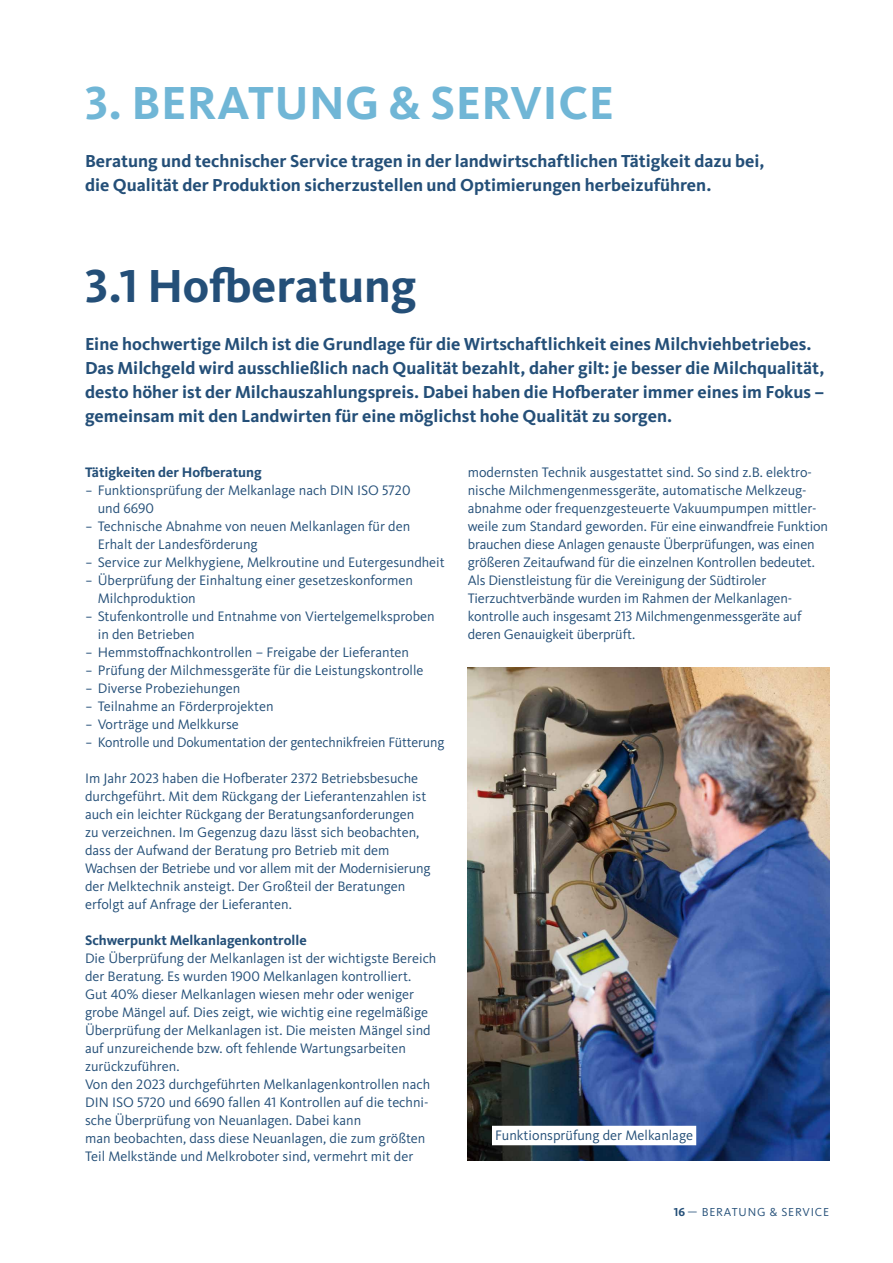
<style>
.page{position:relative;width:893px;height:1263px;background:#fff}
.page>*{position:absolute;margin:0;border:0;box-sizing:border-box;transform-origin:0 0}
.t1{font:700 48px "Kievit Pro";letter-spacing:.01em;color:#70b6d6}
.t2{font:700 48px "Kievit Pro";color:#244f78}
.t3{font:700 18px/24px "Kievit Pro";color:#244f78}
.t4{font:14.25px/18px "Kievit Pro";color:#244f78}
.t5{font:700 14.25px "Kievit Pro";color:#244f78}
.t6{font:12px "Kievit Pro";letter-spacing:.07em;color:#244f78}
.s1{font-weight:700}
</style>
<div class="page">
<img style="left:468px;top:668px;width:361px;height:493px">
<div style="left:492px;top:1126px;width:204px;height:19px;background:#fff"></div>
<h1 class="t1" style="left:85px;top:75px;width:531px">3. BERATUNG &amp; SERVICE</h1>
<p class="t3" style="left:85px;top:149px;width:681px">Beratung und technischer Service tragen in der landwirtschaftlichen Tätigkeit dazu bei, die Qualität der Produktion sicherzustellen und Optimierungen herbeizuführen.</p>
<h1 class="t2" style="left:85px;top:257px;width:333px">3.1 Hofberatung</h1>
<p class="t3" style="left:85px;top:332px;width:741px">Eine hochwertige Milch ist die Grundlage für die Wirtschaftlichkeit eines Milchviehbetriebes.<br>Das Milchgeld wird ausschließlich nach Qualität bezahlt, daher gilt: je besser die Milchqualität, desto höher ist der Milchauszahlungspreis. Dabei haben die Hofberater immer eines im Fokus – gemeinsam mit den Landwirten für eine möglichst hohe Qualität zu sorgen.</p>
<p class="t5" style="left:85px;top:463px;width:178px">Tätigkeiten der Hofberatung</p>
<p class="t4" style="left:85px;top:481px;width:327px">− Funktionsprüfung der Melkanlage nach DIN ISO 5720</p>
<p class="t4" style="left:98px;top:499px;width:58px">und 6690</p>
<p class="t4" style="left:85px;top:517px;width:327px">− Technische Abnahme von neuen Melkanlagen für den</p>
<p class="t4" style="left:98px;top:535px;width:161px">Erhalt der Landesförderung</p>
<p class="t4" style="left:85px;top:553px;width:361px">− Service zur Melkhygiene, Melkroutine und Eutergesundheit</p>
<p class="t4" style="left:85px;top:571px;width:330px">− Überprüfung der Einhaltung einer gesetzeskonformen</p>
<p class="t4" style="left:98px;top:589px;width:99px">Milchproduktion</p>
<p class="t4" style="left:85px;top:607px;width:351px">− Stufenkontrolle und Entnahme von Viertelgemelksproben</p>
<p class="t4" style="left:98px;top:625px;width:98px">in den Betrieben</p>
<p class="t4" style="left:85px;top:643px;width:326px">− Hemmstoffnachkontrollen – Freigabe der Lieferanten</p>
<p class="t4" style="left:85px;top:661px;width:340px">− Prüfung der Milchmessgeräte für die Leistungskontrolle</p>
<p class="t4" style="left:85px;top:679px;width:157px">− Diverse Probeziehungen</p>
<p class="t4" style="left:85px;top:697px;width:190px">− Teilnahme an Förderprojekten</p>
<p class="t4" style="left:85px;top:715px;width:155px">− Vorträge und Melkkurse</p>
<p class="t4" style="left:85px;top:733px;width:361px">− Kontrolle und Dokumentation der gentechnikfreien Fütterung</p>
<p class="t4" style="left:85px;top:769px;width:347px">Im Jahr 2023 haben die Hofberater 2372 Betriebsbesuche durchgeführt. Mit dem Rückgang der Lieferantenzahlen ist auch ein leichter Rückgang der Beratungsanforderungen zu verzeichnen. Im Gegenzug dazu lässt sich beobachten, dass der Aufwand der Beratung pro Betrieb mit dem Wachsen der Betriebe und vor allem mit der Modernisierung der Melktechnik ansteigt. Der Großteil der Beratungen erfolgt auf Anfrage der Lieferanten.</p>
<p class="t5" style="left:85px;top:931px;width:223px">Schwerpunkt Melkanlagenkontrolle</p>
<p class="t4" style="left:85px;top:949px;width:353px">Die Überprüfung der Melkanlagen ist der wichtigste Bereich der Beratung. Es wurden 1900 Melkanlagen kontrolliert.<br>Gut 40% dieser Melkanlagen wiesen mehr oder weniger grobe Mängel auf. Dies zeigt, wie wichtig eine regelmäßige Überprüfung der Melkanlagen ist. Die meisten Mängel sind auf unzureichende bzw. oft fehlende Wartungsarbeiten zurückzuführen.<br>Von den 2023 durchgeführten Melkanlagenkontrollen nach DIN ISO 5720 und 6690 fallen 41 Kontrollen auf die techni&shy;sche Überprüfung von Neuanlagen. Dabei kann<br>man beobachten, dass diese Neuanlagen, die zum größten Teil Melkstände und Melkroboter sind, vermehrt mit der</p>
<p class="t4" style="left:468px;top:463px;width:362px">modernsten Technik ausgestattet sind. So sind z.B. elektro&shy;nische Milchmengenmessgeräte, automatische Melkzeug&shy;abnahme oder frequenzgesteuerte Vakuumpumpen mittler&shy;weile zum Standard geworden. Für eine einwandfreie Funktion brauchen diese Anlagen genauste Überprüfungen, was einen größeren Zeitaufwand für die einzelnen Kontrollen bedeutet.<br>Als Dienstleistung für die Vereinigung der Südtiroler Tierzuchtverbände wurden im Rahmen der Melkanlagen&shy;kontrolle auch insgesamt 213 Milchmengenmessgeräte auf deren Genauigkeit überprüft.</p>
<p class="t4" style="left:495px;top:1126px;width:199px">Funktionsprüfung der Melkanlage</p>
<p class="t6" style="left:674px;top:1205px;width:157px"><span class="s1">16</span> — BERATUNG &amp; SERVICE</p>
</div>
